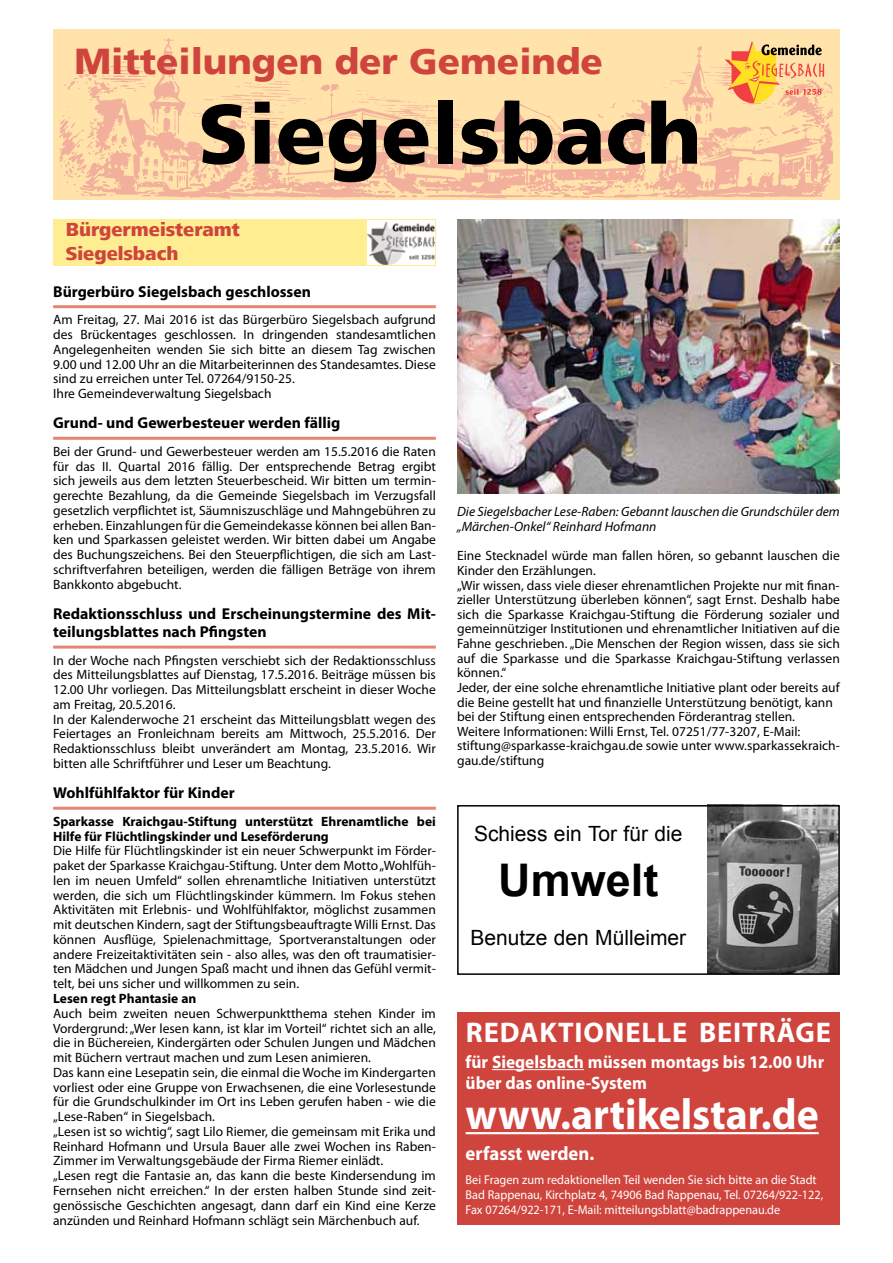
<style>
.page{position:relative;width:893px;height:1263px;background:#fff}
.page>*{position:absolute;margin:0;border:0;box-sizing:border-box;transform-origin:0 0}
.t1{font:900 84px "Frutiger LT";color:#000}
.t2{font:700 45px "Arial";color:#000}
.t3{font:700 43.5px "Myriad Pro";color:#fff;scale:.96 1}
.t4{font:900 36px "Frutiger LT";color:#d0443e}
.t5{font:700 28.5px "Myriad Pro";letter-spacing:.03em;color:#fff}
.t6{font:21px "Arial";color:#000}
.t7{font:800 19.5px/23.4px "Frutiger Next LT";color:#d0443e}
.t8{font:700 19.5px "Myriad Pro";color:#fff;scale:.96 1}
.t9{font:700 18px/21.6px "Myriad Pro";color:#fff;scale:.96 1}
.t10{font:700 15.75px/18.1px "Myriad Pro";color:#000}
.t11{font:13.5px/14.7px "Myriad Pro";color:#000}
.t12{font:700 13.5px/14.7px "Myriad Pro";color:#000}
.t13{font:italic 13.5px/14.5px "Myriad Pro";color:#000}
.t14{font:12.75px/15.3px "Myriad Pro";color:#fff;scale:.96 1}
</style>
<div class="page">
<div style="left:53px;top:30px;width:787px;height:170px;background:#ffe3aa"></div>
<img style="left:59px;top:38px;width:774px;height:161px">
<svg style="left:725px;top:41px;width:99px;height:62px"></svg>
<hr style="left:53px;top:305px;width:383px;height:3px;background:#e68670">
<hr style="left:53px;top:437px;width:383px;height:3px;background:#e68670">
<hr style="left:53px;top:646px;width:383px;height:3px;background:#e68670">
<hr style="left:53px;top:807px;width:383px;height:3px;background:#e68670">
<div style="left:53px;top:219px;width:383px;height:47px;background:#ffed91"></div>
<img style="left:367px;top:220px;width:68px;height:45px">
<img style="left:457px;top:219px;width:383px;height:274px">
<div style="left:457px;top:1012px;width:383px;height:213px;background:#d0443e"></div>
<hr style="left:492px;top:1069px;width:92px;height:1px;background:#fff">
<hr style="left:466px;top:1132px;width:353px;height:2px;background:#fff">
<img style="left:707px;top:808px;width:130px;height:164px">
<div style="left:457px;top:805px;width:383px;height:170px;border:2px solid #000"></div>
<h3 class="t4" style="left:74px;top:40px;width:530px">Mitteilungen der Gemeinde</h3>
<h1 class="t1" style="left:198px;top:83px;width:505px">Siegelsbach</h1>
<h3 class="t7" style="left:66px;top:218px;width:176px">Bürgermeisteramt<br>Siegelsbach</h3>
<p class="t10" style="left:53px;top:282px;width:259px">Bürgerbüro Siegelsbach geschlossen</p>
<p class="t11" style="left:53px;top:312px;width:384px">Am Freitag, 27. Mai 2016 ist das Bürgerbüro Siegelsbach aufgrund des Brückentages geschlossen. In dringenden standesamtlichen Angelegenheiten wenden Sie sich bitte an diesem Tag zwischen 9.00 und 12.00 Uhr an die Mitarbeiterinnen des Standesamtes. Diese sind zu erreichen unter Tel. 07264/9150-25.<br>Ihre Gemeindeverwaltung Siegelsbach</p>
<p class="t10" style="left:53px;top:413px;width:289px">Grund- und Gewerbesteuer werden fällig</p>
<p class="t11" style="left:53px;top:444px;width:384px;text-align:justify">Bei der Grund- und Gewerbesteuer werden am 15.5.2016 die Raten für das II. Quartal 2016 fällig. Der entsprechende Betrag ergibt sich jeweils aus dem letzten Steuerbescheid. Wir bitten um termin&shy;gerechte Bezahlung, da die Gemeinde Siegelsbach im Verzugsfall gesetzlich verpflichtet ist, Säumniszuschläge und Mahngebühren zu erheben. Einzahlungen für die Gemeindekasse können bei allen Ban&shy;ken und Sparkassen geleistet werden. Wir bitten dabei um Angabe des Buchungszeichens. Bei den Steuerpflichtigen, die sich am Last&shy;schriftverfahren beteiligen, werden die fälligen Beträge von ihrem Bankkonto abgebucht.</p>
<p class="t10" style="left:53px;top:604px;width:384px">Redaktionsschluss und Erscheinungstermine des Mit&shy;teilungsblattes nach Pfingsten</p>
<p class="t11" style="left:53px;top:652px;width:384px">In der Woche nach Pfingsten verschiebt sich der Redaktionsschluss des Mitteilungsblattes auf Dienstag, 17.5.2016. Beiträge müssen bis 12.00 Uhr vorliegen. Das Mitteilungsblatt erscheint in dieser Woche am Freitag, 20.5.2016.<br>In der Kalenderwoche 21 erscheint das Mitteilungsblatt wegen des Feiertages an Fronleichnam bereits am Mittwoch, 25.5.2016. Der Redaktionsschluss bleibt unverändert am Montag, 23.5.2016. Wir bitten alle Schriftführer und Leser um Beachtung.</p>
<p class="t10" style="left:53px;top:783px;width:183px">Wohlfühlfaktor für Kinder</p>
<p class="t12" style="left:53px;top:813px;width:384px">Sparkasse Kraichgau-Stiftung unterstützt Ehrenamtliche bei<br>Hilfe für Flüchtlingskinder und Leseförderung</p>
<p class="t11" style="left:53px;top:843px;width:384px;text-align:justify">Die Hilfe für Flüchtlingskinder ist ein neuer Schwerpunkt im Förder&shy;paket der Sparkasse Kraichgau-Stiftung. Unter dem Motto „Wohlfüh&shy;len im neuen Umfeld“ sollen ehrenamtliche Initiativen unterstützt werden, die sich um Flüchtlingskinder kümmern. Im Fokus stehen Aktivitäten mit Erlebnis- und Wohlfühlfaktor, möglichst zusammen mit deutschen Kindern, sagt der Stiftungsbeauftragte Willi Ernst. Das können Ausflüge, Spielenachmittage, Sportveranstaltungen oder andere Freizeitaktivitäten sein - also alles, was den oft traumatisier&shy;ten Mädchen und Jungen Spaß macht und ihnen das Gefühl vermit&shy;telt, bei uns sicher und willkommen zu sein.</p>
<p class="t12" style="left:53px;top:991px;width:145px">Lesen regt Phantasie an</p>
<p class="t11" style="left:53px;top:1006px;width:384px">Auch beim zweiten neuen Schwerpunktthema stehen Kinder im Vordergrund: „Wer lesen kann, ist klar im Vorteil“ richtet sich an alle, die in Büchereien, Kindergärten oder Schulen Jungen und Mädchen mit Büchern vertraut machen und zum Lesen animieren.<br>Das kann eine Lesepatin sein, die einmal die Woche im Kindergarten vorliest oder eine Gruppe von Erwachsenen, die eine Vorlesestunde für die Grundschulkinder im Ort ins Leben gerufen haben - wie die „Lese-Raben“ in Siegelsbach.<br>„Lesen ist so wichtig“, sagt Lilo Riemer, die gemeinsam mit Erika und Reinhard Hofmann und Ursula Bauer alle zwei Wochen ins Raben-Zimmer im Verwaltungsgebäude der Firma Riemer einlädt.<br>„Lesen regt die Fantasie an, das kann die beste Kindersendung im Fernsehen nicht erreichen.“ In der ersten halben Stunde sind zeit&shy;genössische Geschichten angesagt, dann darf ein Kind eine Kerze anzünden und Reinhard Hofmann schlägt sein Märchenbuch auf.</p>
<p class="t13" style="left:457px;top:504px;width:384px">Die Siegelsbacher Lese-Raben: Gebannt lauschen die Grundschüler dem „Märchen-Onkel“ Reinhard Hofmann</p>
<p class="t11" style="left:457px;top:548px;width:384px">Eine Stecknadel würde man fallen hören, so gebannt lauschen die Kinder den Erzählungen.<br>„Wir wissen, dass viele dieser ehrenamtlichen Projekte nur mit finan&shy;zieller Unterstützung überleben können“, sagt Ernst. Deshalb habe sich die Sparkasse Kraichgau-Stiftung die Förderung sozialer und gemeinnütziger Institutionen und ehrenamtlicher Initiativen auf die Fahne geschrieben. „Die Menschen der Region wissen, dass sie sich auf die Sparkasse und die Sparkasse Kraichgau-Stiftung verlassen können.“<br>Jeder, der eine solche ehrenamtliche Initiative plant oder bereits auf die Beine gestellt hat und finanzielle Unterstützung benötigt, kann bei der Stiftung einen entsprechenden Förderantrag stellen.<br>Weitere Informationen: Willi Ernst, Tel. 07251/77-3207, E-Mail: stiftung@sparkasse-kraichgau.de sowie unter www.sparkassekraich&shy;gau.de/stiftung</p>
<h3 class="t6" style="left:474px;top:819px;width:210px">Schiess ein Tor für die</h3>
<h2 class="t2" style="left:498px;top:850px;width:162px">Umwelt</h2>
<h3 class="t6" style="left:470px;top:924px;width:217px">Benutze den Mülleimer</h3>
<h3 class="t5" style="left:466px;top:1014px;width:367px">REDAKTIONELLE BEITRÄGE</h3>
<h3 class="t9" style="left:466px;top:1050px;width:375px">für Siegelsbach müssen montags bis 12.00 Uhr über das online-System</h3>
<h3 class="t3" style="left:466px;top:1086px;width:369px">www.artikelstar.de</h3>
<h3 class="t8" style="left:466px;top:1141px;width:136px">erfasst werden.</h3>
<p class="t14" style="left:466px;top:1172px;width:374px">Bei Fragen zum redaktionellen Teil wenden Sie sich bitte an die Stadt<br>Bad Rappenau, Kirchplatz 4, 74906 Bad Rappenau, Tel. 07264/922-122,<br>Fax 07264/922-171, E-Mail: mitteilungsblatt@badrappenau.de</p>
</div>
